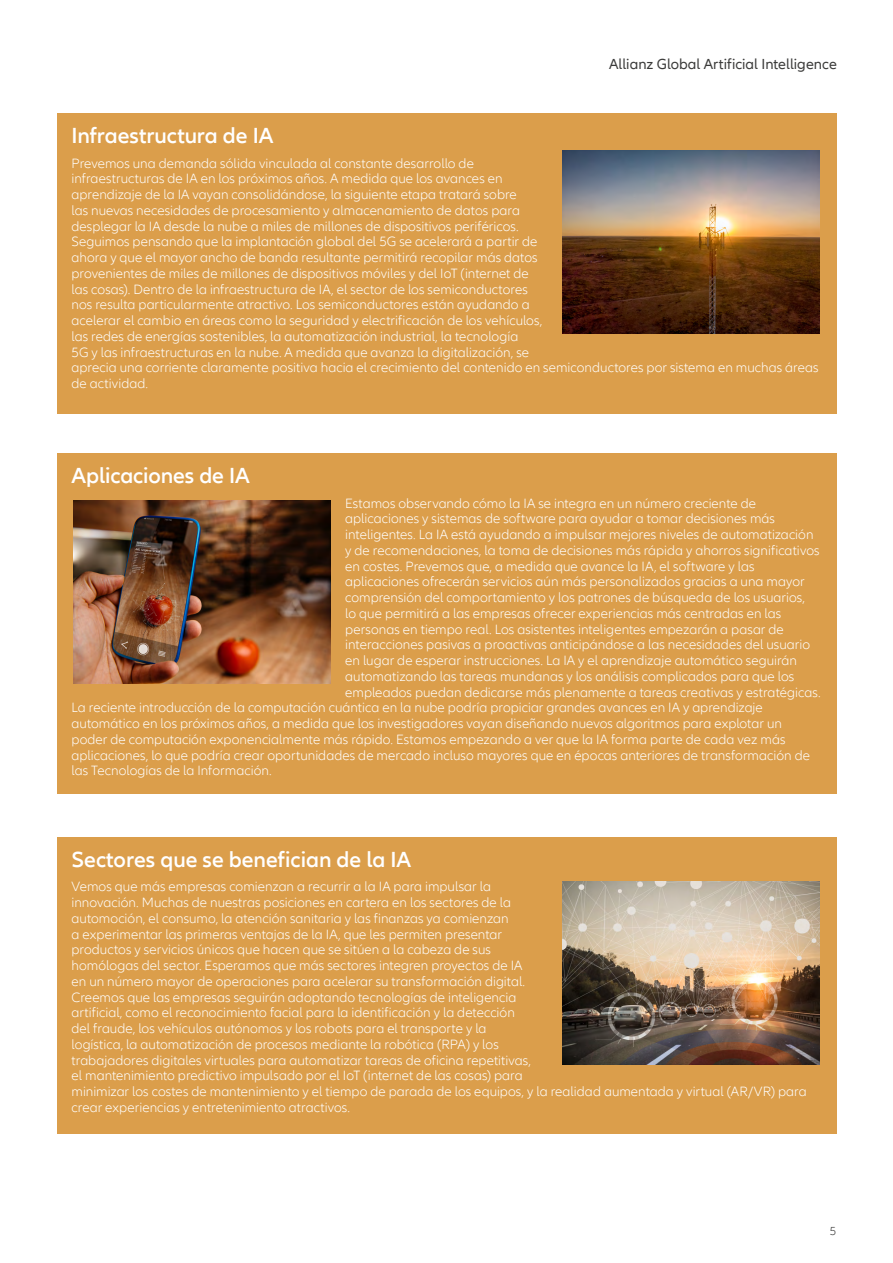
<style>
.page{position:relative;width:893px;height:1263px;background:#fff}
.page>*{position:absolute;margin:0;border:0;box-sizing:border-box;transform-origin:0 0}
.t1{font:600 22.5px "Allianz Neo";color:#fff}
.t2{font:15px "Allianz Neo";color:#3b3b3a}
.t3{font:300 13.8px/15.8px "Allianz Neo";color:#fff}
.t4{font:300 12px "Allianz Neo";color:#3b3b3a}
</style>
<div class="page">
<div style="left:57px;top:113px;width:779px;height:301px;background:#db9e4b"></div>
<div style="left:57px;top:453px;width:779px;height:341px;background:#db9e4b"></div>
<div style="left:57px;top:837px;width:779px;height:297px;background:#db9e4b"></div>
<img style="left:563px;top:151px;width:256px;height:183px">
<img style="left:73px;top:501px;width:257px;height:183px">
<img style="left:563px;top:881px;width:256px;height:183px">
<p class="t2" style="left:609px;top:55px;width:229px">Allianz Global Artificial Intelligence</p>
<h1 class="t1" style="left:72px;top:123px;width:203px">Infraestructura de IA</h1>
<p class="t3" style="left:72px;top:155px;width:748px">Prevemos una demanda sólida vinculada al constante desarrollo de<br>infraestructuras de IA en los próximos años. A medida que los avances en<br>aprendizaje de la IA vayan consolidándose, la siguiente etapa tratará sobre<br>las nuevas necesidades de procesamiento y almacenamiento de datos para<br>desplegar la IA desde la nube a miles de millones de dispositivos periféricos.<br>Seguimos pensando que la implantación global del 5G se acelerará a partir de<br>ahora y que el mayor ancho de banda resultante permitirá recopilar más datos<br>provenientes de miles de millones de dispositivos móviles y del IoT (internet de<br>las cosas). Dentro de la infraestructura de IA, el sector de los semiconductores<br>nos resulta particularmente atractivo. Los semiconductores están ayudando a<br>acelerar el cambio en áreas como la seguridad y electrificación de los vehículos,<br>las redes de energías sostenibles, la automatización industrial, la tecnología<br>5G y las infraestructuras en la nube. A medida que avanza la digitalización, se<br>aprecia una corriente claramente positiva hacia el crecimiento del contenido en semiconductores por sistema en muchas áreas de actividad.</p>
<h1 class="t1" style="left:72px;top:463px;width:180px">Aplicaciones de IA</h1>
<p class="t3" style="left:345px;top:496px;width:412px">Estamos observando cómo la IA se integra en un número creciente de</p>
<p class="t3" style="left:345px;top:511px;width:431px">aplicaciones y sistemas de software para ayudar a tomar decisiones más</p>
<p class="t3" style="left:345px;top:527px;width:470px">inteligentes. La IA está ayudando a impulsar mejores niveles de automatización</p>
<p class="t3" style="left:345px;top:543px;width:476px">y de recomendaciones, la toma de decisiones más rápida y ahorros significativos</p>
<p class="t3" style="left:345px;top:559px;width:411px">en costes. Prevemos que, a medida que avance la IA, el software y las</p>
<p class="t3" style="left:345px;top:574px;width:461px">aplicaciones ofrecerán servicios aún más personalizados gracias a una mayor</p>
<p class="t3" style="left:345px;top:590px;width:461px">comprensión del comportamiento y los patrones de búsqueda de los usuarios,</p>
<p class="t3" style="left:345px;top:606px;width:437px">lo que permitirá a las empresas ofrecer experiencias más centradas en las</p>
<p class="t3" style="left:345px;top:621px;width:440px">personas en tiempo real. Los asistentes inteligentes empezarán a pasar de</p>
<p class="t3" style="left:345px;top:637px;width:466px">interacciones pasivas a proactivas anticipándose a las necesidades del usuario</p>
<p class="t3" style="left:345px;top:653px;width:453px">en lugar de esperar instrucciones. La IA y el aprendizaje automático seguirán</p>
<p class="t3" style="left:345px;top:669px;width:451px">automatizando las tareas mundanas y los análisis complicados para que los</p>
<p class="t3" style="left:345px;top:684px;width:477px">empleados puedan dedicarse más plenamente a tareas creativas y estratégicas.</p>
<p class="t3" style="left:72px;top:700px;width:693px">La reciente introducción de la computación cuántica en la nube podría propiciar grandes avances en IA y aprendizaje</p>
<p class="t3" style="left:72px;top:716px;width:712px">automático en los próximos años, a medida que los investigadores vayan diseñando nuevos algoritmos para explotar un</p>
<p class="t3" style="left:72px;top:732px;width:715px">poder de computación exponencialmente más rápido. Estamos empezando a ver que la IA forma parte de cada vez más</p>
<p class="t3" style="left:72px;top:747px;width:740px">aplicaciones, lo que podría crear oportunidades de mercado incluso mayores que en épocas anteriores de transformación de</p>
<p class="t3" style="left:72px;top:763px;width:202px">las Tecnologías de la Información.</p>
<h1 class="t1" style="left:72px;top:847px;width:341px">Sectores que se benefician de la IA</h1>
<p class="t3" style="left:72px;top:879px;width:737px">Vemos que más empresas comienzan a recurrir a la IA para impulsar la<br>innovación. Muchas de nuestras posiciones en cartera en los sectores de la<br>automoción, el consumo, la atención sanitaria y las finanzas ya comienzan<br>a experimentar las primeras ventajas de la IA, que les permiten presentar<br>productos y servicios únicos que hacen que se sitúen a la cabeza de sus<br>homólogas del sector. Esperamos que más sectores integren proyectos de IA<br>en un número mayor de operaciones para acelerar su transformación digital.<br>Creemos que las empresas seguirán adoptando tecnologías de inteligencia<br>artificial, como el reconocimiento facial para la identificación y la detección<br>del fraude, los vehículos autónomos y los robots para el transporte y la<br>logística, la automatización de procesos mediante la robótica (RPA) y los<br>trabajadores digitales virtuales para automatizar tareas de oficina repetitivas,<br>el mantenimiento predictivo impulsado por el IoT (internet de las cosas) para<br>minimizar los costes de mantenimiento y el tiempo de parada de los equipos, y la realidad aumentada y virtual (AR/VR) para crear experiencias y entretenimiento atractivos.</p>
<p class="t4" style="left:830px;top:1224px;width:8px">5</p>
</div>
